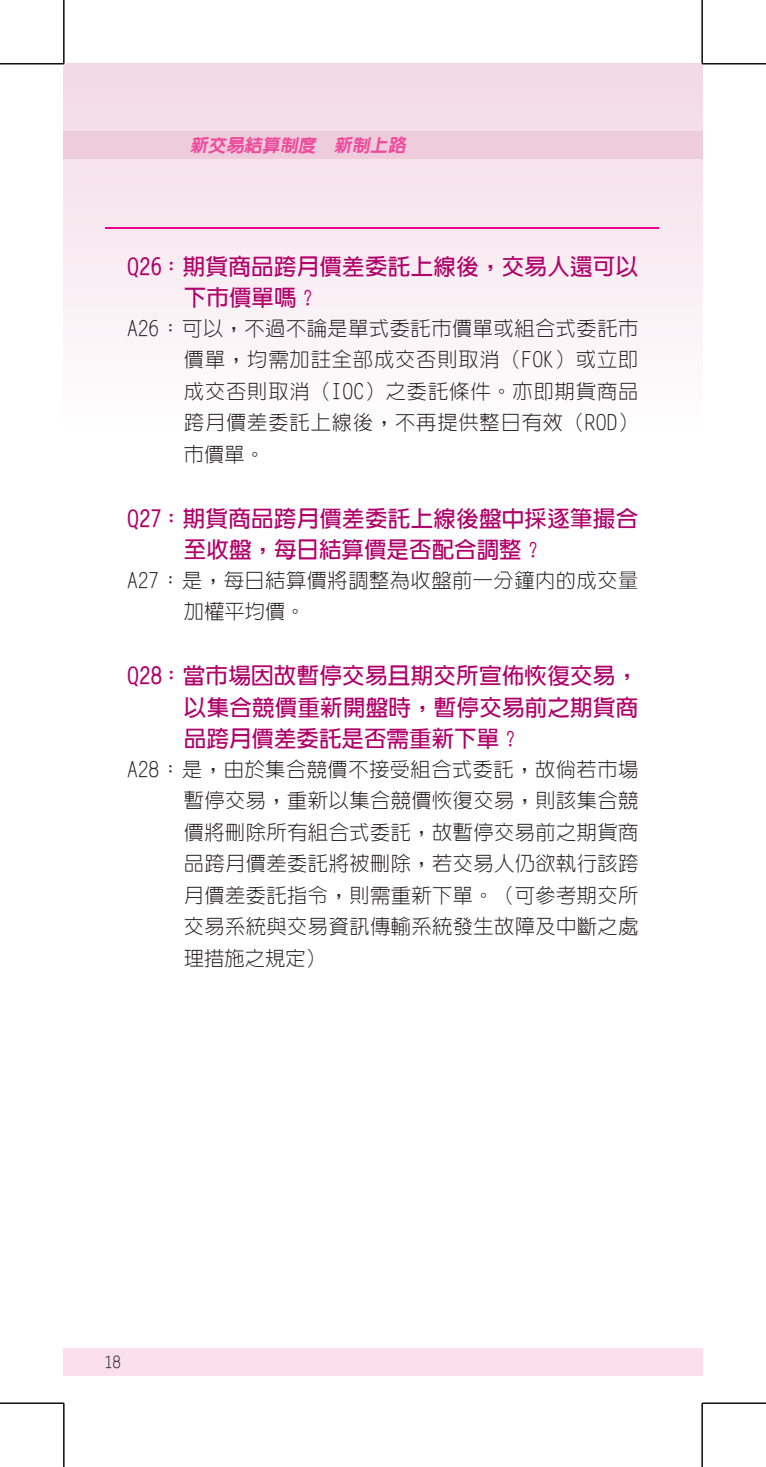
<style>
.page{position:relative;width:766px;height:1467px;background:#fff}
.page>*{position:absolute;margin:0;border:0;box-sizing:border-box;transform-origin:0 0}
.t1{font:700 22.5px/31.5px "New Gothic";letter-spacing:.01em;color:#b0016a}
.t2{font:300 20.25px/31.5px "New Gothic";letter-spacing:.025em;color:#231f20;text-align:justify}
.t3{font:italic 800 18px "New Gothic";color:#ed4c9c}
.t4{font:300 15.75px "New Gothic";color:#231f20}
</style>
<div class="page">
<svg style="left:64px;top:64px;width:638px;height:274px"></svg>
<div style="left:64px;top:1348px;width:638px;height:28px;background:#fbdfeb"></div>
<div style="left:64px;top:131px;width:638px;height:28px;background:#eeccdb"></div>
<hr style="left:105px;top:227px;width:553px;height:2px;background:#ed028c">
<svg style="left:702px;top:65px;width:1px;height:273px"></svg>
<svg style="left:702px;top:1348px;width:1px;height:28px"></svg>
<svg style="left:702px;top:131px;width:1px;height:28px"></svg>
<hr style="left:0;top:63px;width:64px;height:1px;background:#000">
<hr style="left:702px;top:63px;width:63px;height:1px;background:#000">
<hr style="left:0;top:1403px;width:64px;height:1px;background:#000">
<hr style="left:702px;top:1403px;width:63px;height:1px;background:#000">
<hr style="left:63px;top:0;width:1px;height:64px;background:#000">
<hr style="left:63px;top:1403px;width:1px;height:64px;background:#000">
<hr style="left:701px;top:0;width:1px;height:64px;background:#000">
<hr style="left:701px;top:1403px;width:1px;height:64px;background:#000">
<p class="t3" style="left:190px;top:136px;width:221px">新交易結算制度 新制上路</p>
<p class="t1" style="left:184px;top:251px;width:455px;text-indent:-56px">Q26：期貨商品跨月價差委託上線後，交易人還可以下市價單嗎？</p>
<p class="t2" style="left:184px;top:313px;width:456px;text-indent:-56px">A26：可以，不過不論是單式委託市價單或組合式委託市價單，均需加註全部成交否則取消（FOK）或立即成交否則取消（IOC）之委託條件。亦即期貨商品跨月價差委託上線後，不再提供整日有效（ROD）市價單。</p>
<p class="t1" style="left:184px;top:503px;width:455px;text-indent:-56px">Q27：期貨商品跨月價差委託上線後盤中採逐筆撮合至收盤，每日結算價是否配合調整？</p>
<p class="t2" style="left:184px;top:565px;width:456px;text-indent:-56px">A27：是，每日結算價將調整為收盤前一分鐘內的成交量加權平均價。</p>
<p class="t1" style="left:184px;top:660px;width:455px;text-align:justify;text-indent:-56px">Q28：當市場因故暫停交易且期交所宣佈恢復交易，以集合競價重新開盤時，暫停交易前之期貨商品跨月價差委託是否需重新下單？</p>
<p class="t2" style="left:184px;top:754px;width:456px;text-indent:-56px">A28：是，由於集合競價不接受組合式委託，故倘若市場暫停交易，重新以集合競價恢復交易，則該集合競價將刪除所有組合式委託，故暫停交易前之期貨商品跨月價差委託將被刪除，若交易人仍欲執行該跨月價差委託指令，則需重新下單。（可參考期交所交易系統與交易資訊傳輸系統發生故障及中斷之處理措施之規定）</p>
<p class="t4" style="left:105px;top:1354px;width:17px">18</p>
</div>
